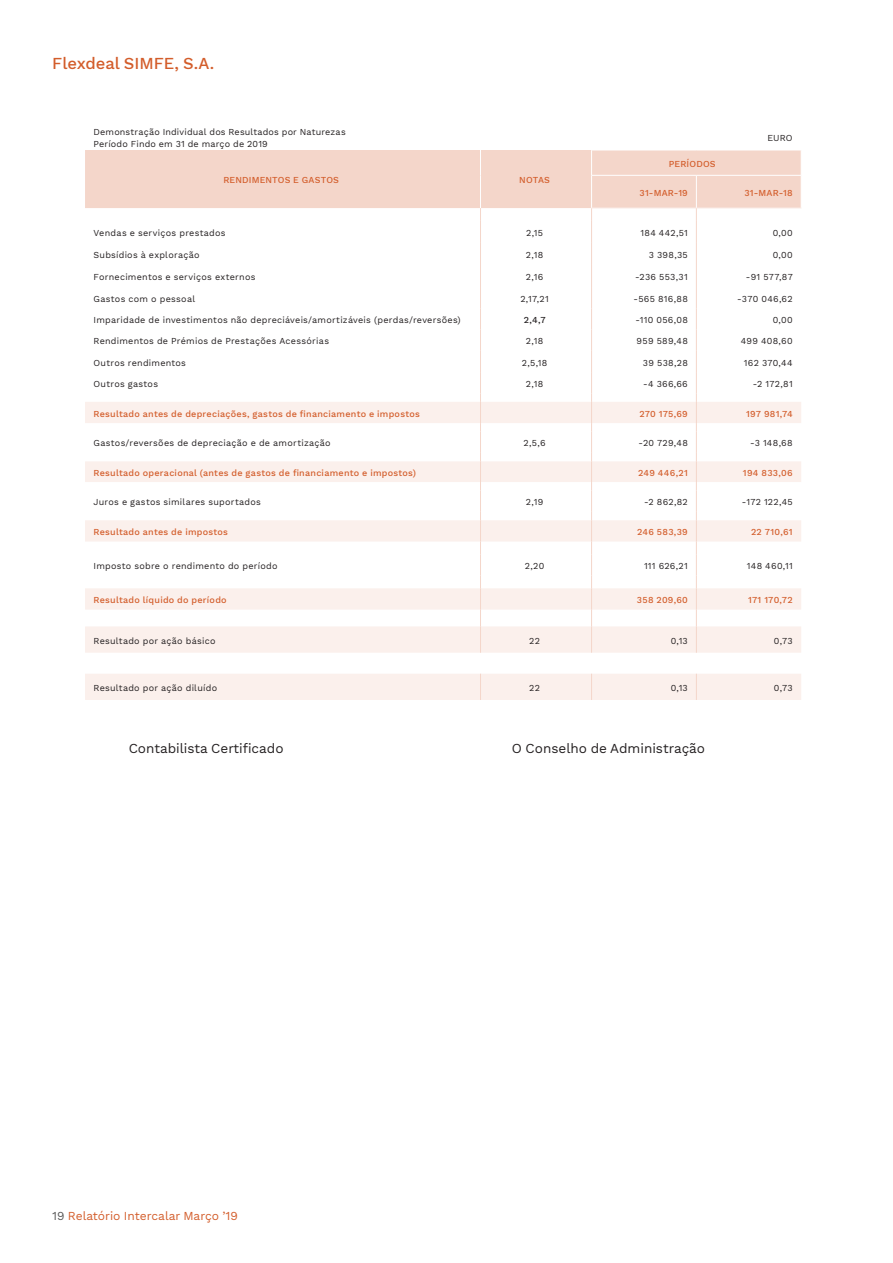
<style>
.page{position:relative;width:893px;height:1263px;background:#fff}
.page>*{position:absolute;margin:0;border:0;box-sizing:border-box;transform-origin:0 0}
.t1{font:500 16.5px "Work Sans";color:#d35d2b}
.t2{font:13.5px "Work Sans";color:#231f20}
.t3{font:12px "Work Sans";color:#d35d2b}
.t4{font:9px/12px "Work Sans";letter-spacing:.025em;color:#231f20}
.t5{font:500 9px "Work Sans";letter-spacing:.025em;color:#d35d2b}
.t6{font:500 9px "Work Sans";color:#231f20}
.s1{color:#5a5a5a}
</style>
<div class="page">
<svg style="left:85px;top:150px;width:716px;height:503px"></svg>
<div style="left:85px;top:674px;width:716px;height:26px;background:#fbf0ec"></div>
<h1 class="t1" style="left:52px;top:54px;width:163px">Flexdeal SIMFE, S.A.</h1>
<p class="t4" style="left:94px;top:126px;width:254px">Demonstração Individual dos Resultados por Naturezas<br>Período Findo em 31 de março de 2019</p>
<p class="t4" style="left:767px;top:132px;width:27px">EURO</p>
<p class="t5" style="left:223px;top:175px;width:117px">RENDIMENTOS E GASTOS</p>
<p class="t5" style="left:519px;top:175px;width:32px">NOTAS</p>
<p class="t5" style="left:669px;top:158px;width:48px">PERÍODOS</p>
<p class="t5" style="left:639px;top:187px;width:50px">31-MAR-19</p>
<p class="t5" style="left:744px;top:187px;width:50px">31-MAR-18</p>
<p class="t4" style="left:94px;top:227px;width:134px">Vendas e serviços prestados</p>
<p class="t4" style="left:526px;top:227px;width:19px">2,15</p>
<p class="t4" style="left:640px;top:227px;width:49px">184 442,51</p>
<p class="t4" style="left:773px;top:227px;width:21px">0,00</p>
<p class="t4" style="left:94px;top:249px;width:108px">Subsídios à exploração</p>
<p class="t4" style="left:526px;top:249px;width:19px">2,18</p>
<p class="t4" style="left:649px;top:249px;width:41px">3 398,35</p>
<p class="t4" style="left:773px;top:249px;width:21px">0,00</p>
<p class="t4" style="left:94px;top:271px;width:163px">Fornecimentos e serviços externos</p>
<p class="t4" style="left:526px;top:271px;width:19px">2,16</p>
<p class="t4" style="left:635px;top:271px;width:54px">-236 553,31</p>
<p class="t4" style="left:746px;top:271px;width:48px">-91 577,87</p>
<p class="t4" style="left:94px;top:293px;width:103px">Gastos com o pessoal</p>
<p class="t4" style="left:520px;top:293px;width:30px">2,17,21</p>
<p class="t4" style="left:633px;top:293px;width:56px">-565 816,88</p>
<p class="t4" style="left:737px;top:293px;width:57px">-370 046,62</p>
<p class="t4" style="left:94px;top:314px;width:369px">Imparidade de investimentos não depreciáveis/amortizáveis (perdas/reversões)</p>
<p class="t6" style="left:524px;top:315px;width:23px">2,4,7</p>
<p class="t4" style="left:635px;top:314px;width:54px">-110 056,08</p>
<p class="t4" style="left:773px;top:314px;width:21px">0,00</p>
<p class="t4" style="left:94px;top:335px;width:237px">Rendimentos de Prémios de Prestações Acessórias</p>
<p class="t4" style="left:526px;top:335px;width:19px">2,18</p>
<p class="t4" style="left:637px;top:335px;width:53px">959 589,48</p>
<p class="t4" style="left:741px;top:335px;width:54px">499 408,60</p>
<p class="t4" style="left:94px;top:356px;width:94px">Outros rendimentos</p>
<p class="t4" style="left:522px;top:356px;width:27px">2,5,18</p>
<p class="t4" style="left:643px;top:356px;width:46px">39 538,28</p>
<p class="t4" style="left:744px;top:356px;width:50px">162 370,44</p>
<p class="t4" style="left:94px;top:378px;width:66px">Outros gastos</p>
<p class="t4" style="left:526px;top:378px;width:19px">2,18</p>
<p class="t4" style="left:643px;top:378px;width:46px">-4 366,66</p>
<p class="t4" style="left:753px;top:378px;width:41px">-2 172,81</p>
<p class="t5" style="left:94px;top:408px;width:328px">Resultado antes de depreciações, gastos de financiamento e impostos</p>
<p class="t5" style="left:639px;top:408px;width:50px">270 175,69</p>
<p class="t5" style="left:746px;top:408px;width:48px">197 981,74</p>
<p class="t4" style="left:94px;top:437px;width:239px">Gastos/reversões de depreciação e de amortização</p>
<p class="t4" style="left:524px;top:437px;width:24px">2,5,6</p>
<p class="t4" style="left:639px;top:437px;width:51px">-20 729,48</p>
<p class="t4" style="left:750px;top:437px;width:44px">-3 148,68</p>
<p class="t5" style="left:94px;top:467px;width:324px">Resultado operacional (antes de gastos de financiamento e impostos)</p>
<p class="t5" style="left:638px;top:467px;width:51px">249 446,21</p>
<p class="t5" style="left:743px;top:467px;width:51px">194 833,06</p>
<p class="t4" style="left:94px;top:496px;width:169px">Juros e gastos similares suportados</p>
<p class="t4" style="left:526px;top:496px;width:19px">2,19</p>
<p class="t4" style="left:644px;top:496px;width:45px">-2 862,82</p>
<p class="t4" style="left:742px;top:496px;width:52px">-172 122,45</p>
<p class="t5" style="left:94px;top:527px;width:136px">Resultado antes de impostos</p>
<p class="t5" style="left:637px;top:527px;width:52px">246 583,39</p>
<p class="t5" style="left:751px;top:527px;width:43px">22 710,61</p>
<p class="t4" style="left:94px;top:560px;width:186px">Imposto sobre o rendimento do período</p>
<p class="t4" style="left:525px;top:560px;width:21px">2,20</p>
<p class="t4" style="left:644px;top:560px;width:45px">111 626,21</p>
<p class="t4" style="left:747px;top:560px;width:47px">148 460,11</p>
<p class="t5" style="left:94px;top:595px;width:135px">Resultado líquido do período</p>
<p class="t5" style="left:637px;top:595px;width:52px">358 209,60</p>
<p class="t5" style="left:748px;top:595px;width:46px">171 170,72</p>
<p class="t4" style="left:94px;top:635px;width:124px">Resultado por ação básico</p>
<p class="t4" style="left:529px;top:635px;width:12px">22</p>
<p class="t4" style="left:671px;top:635px;width:19px">0,13</p>
<p class="t4" style="left:774px;top:635px;width:20px">0,73</p>
<p class="t4" style="left:94px;top:682px;width:125px">Resultado por ação diluído</p>
<p class="t4" style="left:529px;top:682px;width:12px">22</p>
<p class="t4" style="left:671px;top:682px;width:19px">0,13</p>
<p class="t4" style="left:774px;top:682px;width:20px">0,73</p>
<h2 class="t2" style="left:129px;top:741px;width:156px">Contabilista Certificado</h2>
<h2 class="t2" style="left:512px;top:741px;width:195px">O Conselho de Administração</h2>
<h3 class="t3" style="left:52px;top:1209px;width:187px"><span class="s1">19</span> Relatório Intercalar Março ’19</h3>
</div>
